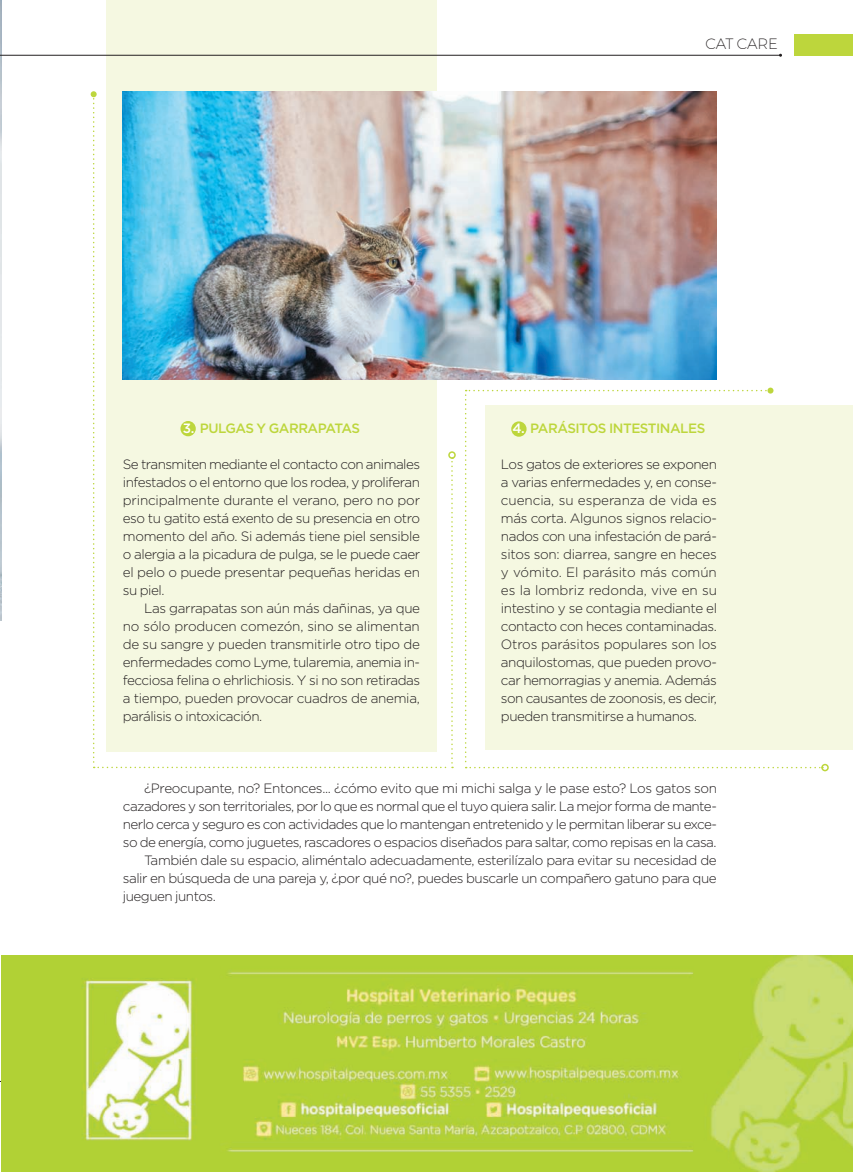
<style>
.page{position:relative;width:853px;height:1172px;background:#fff}
.page>*{position:absolute;margin:0;border:0;box-sizing:border-box;transform-origin:0 0}
.t1{font:200 15px "Montserrat";letter-spacing:-.01em;color:#231f20}
.t2{font:300 13.5px/18px "Gotham";letter-spacing:-.035em;color:#231f20;text-align:justify}
.t3{font:500 13.5px "Gotham";letter-spacing:-.035em;color:#bdd63c}
.s1{color:#fff}
</style>
<div class="page">
<svg style="left:91px;top:91px;width:362px;height:677px"></svg>
<div style="left:448px;top:451px;width:8px;height:8px;border:2px solid #bdd63c;border-radius:50%"></div>
<svg style="left:465px;top:388px;width:358px;height:380px"></svg>
<div style="left:821px;top:764px;width:8px;height:7px;border:2px solid #bdd63c;border-radius:50%"></div>
<div style="left:106px;top:0;width:331px;height:751px;background:#f5f8e1"></div>
<div style="left:485px;top:405px;width:368px;height:345px;background:#f5f8e1"></div>
<div style="left:794px;top:34px;width:59px;height:22px;background:#bdd63c"></div>
<img style="left:0;top:2px;width:1px;height:618px">
<hr style="left:0;top:1081px;width:780px;height:1px;background:#231f20">
<img style="left:1px;top:955px;width:852px;height:217px">
<img style="left:123px;top:91px;width:594px;height:288px">
<hr style="left:0;top:55px;width:780px;height:1px;background:#231f20">
<div style="left:180px;top:421px;width:16px;height:15px;background:#bdd63c;border-radius:50%"></div>
<div style="left:511px;top:421px;width:15px;height:16px;background:#bdd63c;border-radius:50%"></div>
<p class="t1" style="left:706px;top:32px;width:74px">CAT CARE</p>
<p class="t3" style="left:183px;top:420px;width:179px"><span class="s1">3.</span> PULGAS Y GARRAPATAS</p>
<p class="t2" style="left:123px;top:455px;width:299px">Se transmiten mediante el contacto con animales infestados o el entorno que los rodea, y proliferan principalmente durante el verano, pero no por eso tu gatito está exento de su presencia en otro momento del año. Si además tiene piel sensible o alergia a la picadura de pulga, se le puede caer el pelo o puede presentar pequeñas heridas en su piel.</p>
<p class="t2" style="left:123px;top:599px;width:299px;text-indent:21px">Las garrapatas son aún más dañinas, ya que no sólo producen comezón, sino se alimentan de su sangre y pueden transmitirle otro tipo de enfermedades como Lyme, tularemia, anemia in&shy;fecciosa felina o ehrlichiosis. Y si no son retiradas a tiempo, pueden provocar cuadros de anemia, parálisis o intoxicación.</p>
<p class="t3" style="left:512px;top:420px;width:194px"><span class="s1">4.</span> PARÁSITOS INTESTINALES</p>
<p class="t2" style="left:501px;top:455px;width:218px">Los gatos de exteriores se exponen a varias enfermedades y, en conse&shy;cuencia, su esperanza de vida es más corta. Algunos signos relacio&shy;nados con una infestación de pará&shy;sitos son: diarrea, sangre en heces y vómito. El parásito más común es la lombriz redonda, vive en su intestino y se contagia mediante el contacto con heces contaminadas.<br>Otros parásitos populares son los anquilostomas, que pueden provo&shy;car hemorragias y anemia. Además son causantes de zoonosis, es decir, pueden transmitirse a humanos.</p>
<p class="t2" style="left:123px;top:779px;width:596px;text-indent:21px">¿Preocupante, no? Entonces... ¿cómo evito que mi michi salga y le pase esto? Los gatos son cazadores y son territoriales, por lo que es normal que el tuyo quiera salir. La mejor forma de mante&shy;nerlo cerca y seguro es con actividades que lo mantengan entretenido y le permitan liberar su exce&shy;so de energía, como juguetes, rascadores o espacios diseñados para saltar, como repisas en la casa.</p>
<p class="t2" style="left:123px;top:851px;width:595px;text-indent:21px">También dale su espacio, aliméntalo adecuadamente, esterilízalo para evitar su necesidad de salir en búsqueda de una pareja y, ¿por qué no?, puedes buscarle un compañero gatuno para que jueguen juntos.</p>
</div>
